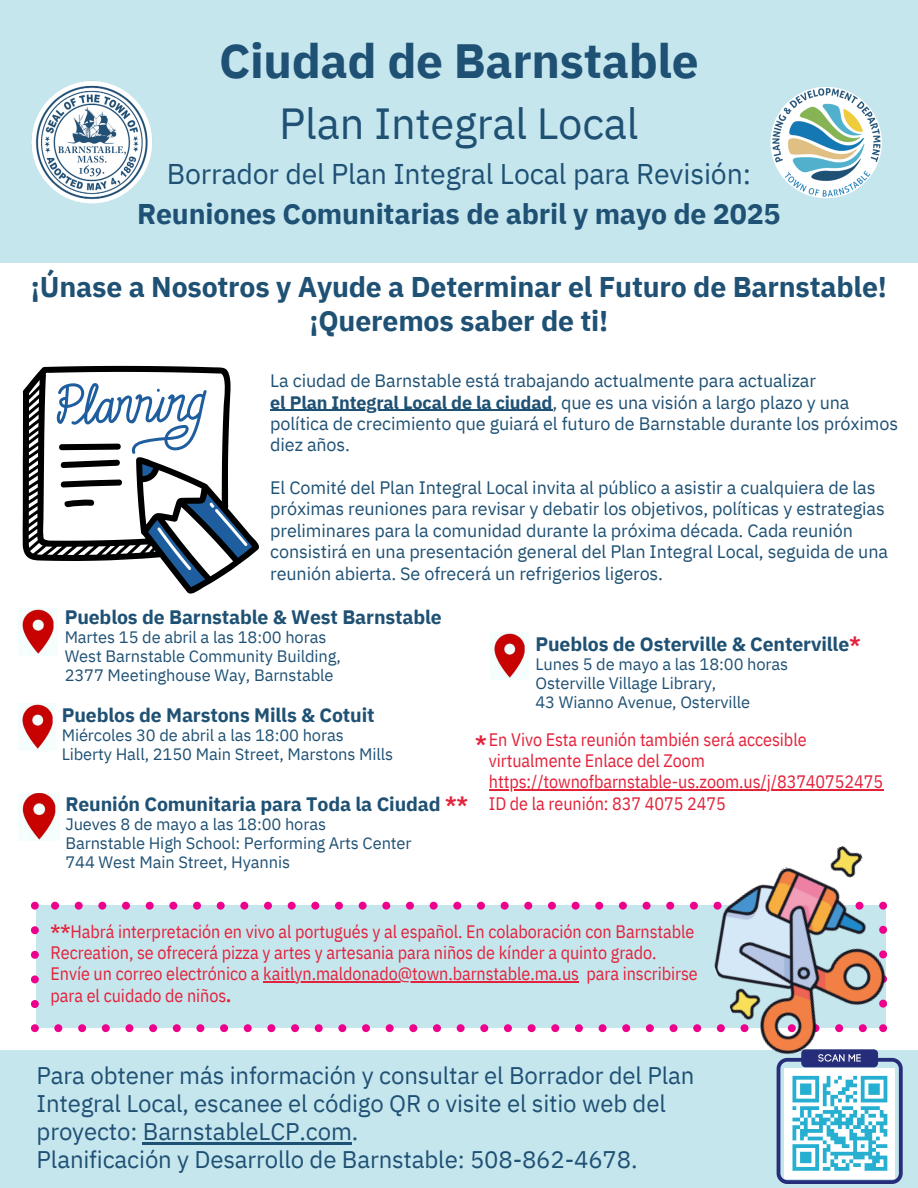
<style>
.page{position:relative;width:918px;height:1188px;background:#fff}
.page>*{position:absolute;margin:0;border:0;box-sizing:border-box;transform-origin:0 0}
.t1{font:700 48px "IBM Plex Sans";letter-spacing:-.005em;color:#1f5174}
.t2{font:43.5px "IBM Plex Sans";letter-spacing:-.005em;color:#1f5174}
.t3{font:700 28.5px/33.8px "IBM Plex Sans";letter-spacing:-.005em;color:#1f5174;text-align:center}
.t4{font:28.5px "IBM Plex Sans";letter-spacing:-.005em;color:#1f5174}
.t5{font:24px/28.2px "IBM Plex Sans";letter-spacing:-.005em;color:#1f5174}
.t6{font:700 19.5px "IBM Plex Sans";letter-spacing:-.005em;color:#1f5174}
.t7{font:18px/21.3px "IBM Plex Sans";letter-spacing:-.005em;color:#1f5174}
.t8{font:18px/21.3px "IBM Plex Sans Cond";letter-spacing:-.005em;color:#e3233c}
.t9{font:16.5px/19.2px "IBM Plex Sans";letter-spacing:-.005em;color:#1f5174}
.s1{font-weight:700}
.s2{color:#e3233c}
.s3{font-family:"IBM Plex Sans";font-weight:700;font-size:19.5px}
</style>
<div class="page">
<svg style="left:31px;top:902px;width:660px;height:130px;fill:#c6e6ee"></svg>
<div style="left:0;top:1050px;width:918px;height:138px;background:#c6e6ee"></div>
<div style="left:0;top:0;width:918px;height:263px;background:#c6e6ee"></div>
<img style="left:770px;top:87px;width:112px;height:112px">
<img style="left:31px;top:80px;width:121px;height:124px">
<svg style="left:23px;top:366px;width:236px;height:228px"></svg>
<svg style="left:56px;top:382px;width:199px;height:209px"></svg>
<img style="left:691px;top:846px;width:197px;height:223px">
<img style="left:19px;top:608px;width:38px;height:47px">
<img style="left:491px;top:633px;width:37px;height:47px">
<img style="left:19px;top:704px;width:37px;height:47px">
<img style="left:19px;top:793px;width:40px;height:47px">
<div style="left:801px;top:1049px;width:77px;height:18px;background:#262d7a;border-radius:4px"></div>
<svg style="left:777px;top:1054px;width:126px;height:130px"></svg>
<svg style="left:834px;top:1167px;width:15px;height:4px"></svg>
<svg style="left:865px;top:1167px;width:22px;height:4px"></svg>
<hr style="left:270px;top:410px;width:282px;height:1px;background:#1f5174">
<hr style="left:143px;top:1142px;width:209px;height:3px;background:#1f5174">
<hr style="left:263px;top:982px;width:316px;height:1px;background:#e3233c">
<hr style="left:489px;top:789px;width:394px;height:2px;background:#e3233c">
<h1 class="t1" style="left:219px;top:28px;width:481px">Ciudad de Barnstable</h1>
<h2 class="t2" style="left:279px;top:95px;width:361px">Plan Integral Local</h2>
<h3 class="t4" style="left:167px;top:155px;width:586px">Borrador del Plan Integral Local para Revisión:</h3>
<h3 class="t3" style="left:137px;top:196px;width:645px">Reuniones Comunitarias de abril y mayo de 2025</h3>
<h3 class="t3" style="left:31px;top:270px;width:858px">¡Únase a Nosotros y Ayude a Determinar el Futuro de Barnstable! ¡Queremos saber de ti!</h3>
<p class="t7" style="left:270px;top:370px;width:629px">La ciudad de Barnstable está trabajando actualmente para actualizar<br><span class="s1">el Plan Integral Local de la ciudad</span>, que es una visión a largo plazo y una política de crecimiento que guiará el futuro de Barnstable durante los próximos diez años.</p>
<p class="t7" style="left:270px;top:477px;width:619px">El Comité del Plan Integral Local invita al público a asistir a cualquiera de las próximas reuniones para revisar y debatir los objetivos, políticas y estrategias preliminares para la comunidad durante la próxima década. Cada reunión consistirá en una presentación general del Plan Integral Local, seguida de una reunión abierta. Se ofrecerá un refrigerios ligeros.</p>
<p class="t6" style="left:65px;top:604px;width:379px">Pueblos de Barnstable &amp; West Barnstable</p>
<p class="t9" style="left:65px;top:627px;width:278px">Martes 15 de abril a las 18:00 horas<br>West Barnstable Community Building,<br>2377 Meetinghouse Way, Barnstable</p>
<p class="t6" style="left:535px;top:631px;width:327px">Pueblos de Osterville &amp; Centerville<span class="s2">*</span></p>
<p class="t9" style="left:535px;top:654px;width:254px">Lunes 5 de mayo a las 18:00 horas<br>Osterville Village Library,<br>43 Wianno Avenue, Osterville</p>
<p class="t6" style="left:62px;top:702px;width:314px">Pueblos de Marstons Mills &amp; Cotuit</p>
<p class="t9" style="left:62px;top:725px;width:333px">Miércoles 30 de abril a las 18:00 horas<br>Liberty Hall, 2150 Main Street, Marstons Mills</p>
<p class="t6" style="left:65px;top:791px;width:404px">Reunión Comunitaria para Toda la Ciudad <span class="s2">**</span></p>
<p class="t9" style="left:65px;top:814px;width:348px">Jueves 8 de mayo a las 18:00 horas<br>Barnstable High School: Performing Arts Center<br>744 West Main Street, Hyannis</p>
<p class="t8" style="left:489px;top:728px;width:396px;text-indent:-14px"><span class="s3">*</span>En Vivo Esta reunión también será accesible virtualmente Enlace del Zoom https://townofbarnstable-us.zoom.us/j/83740752475<br>ID de la reunión: 837 4075 2475</p>
<p class="t8" style="left:51px;top:920px;width:649px"><span class="s1">**</span>Habrá interpretación en vivo al portugués y al español. En colaboración con Barnstable Recreation, se ofrecerá pizza y artes y artesania para niños de kínder a quinto grado.<br>Envíe un correo electrónico a kaitlyn.maldonado@town.barnstable.ma.us para inscribirse para el cuidado de niños<span class="s1">.</span></p>
<h3 class="t5" style="left:37px;top:1061px;width:659px">Para obtener más información y consultar el Borrador del Plan Integral Local, escanee el código QR o visite el sitio web del proyecto: BarnstableLCP.com.<br>Planificación y Desarrollo de Barnstable: 508-862-4678.</h3>
</div>
